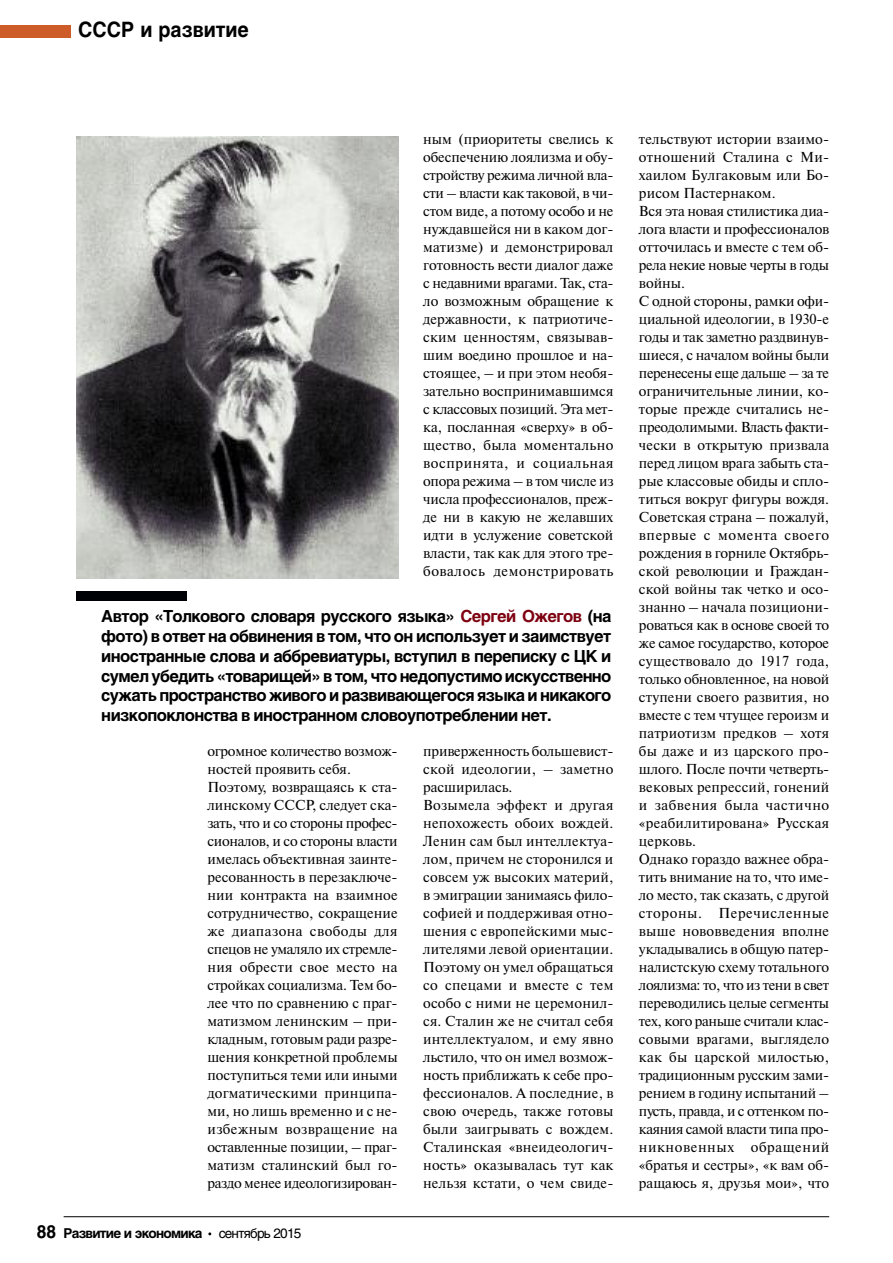
<style>
.page{position:relative;width:893px;height:1263px;background:#fff}
.page>*{position:absolute;margin:0;border:0;box-sizing:border-box;transform-origin:0 0}
.t1{font:700 21px "Helios";color:#000;scale:.93 1}
.t2{font:700 16.5px/19.8px "Helios";letter-spacing:-.035em;color:#000;text-align:justify}
.t3{font:14.4px/18px "Newton C";color:#000}
.t4{font:700 13.5px "Helios";letter-spacing:-.055em;color:#000}
.s1{color:#7d0010}
.s2{font-size:18px}
.s3{font-weight:400}
</style>
<div class="page">
<hr style="left:64px;top:1216px;width:765px;height:1px;background:#000">
<div style="left:0;top:26px;width:70px;height:12px;background:#ce5c28"></div>
<img style="left:77px;top:136px;width:322px;height:443px">
<div style="left:76px;top:591px;width:111px;height:10px;background:#000107"></div>
<h1 class="t1" style="left:78px;top:22px;width:185px">СССР и развитие</h1>
<p class="t3" style="left:423px;top:130px;width:192px;text-align:justify">ным (приоритеты свелись к обеспечению лоялизма и обу&shy;стройству режима личной вла&shy;сти – власти как таковой, в чи&shy;стом виде, а потому особо и не нуждавшейся ни в каком дог&shy;матизме) и демонстрировал готовность вести диалог даже с недавними врагами. Так, ста&shy;ло возможным обращение к державности, к патриотиче&shy;ским ценностям, связывав&shy;шим воедино прошлое и на&shy;стоящее, – и при этом необя&shy;зательно воспринимавшимся с классовых позиций. Эта мет&shy;ка, посланная «сверху» в об&shy;щество, была моментально воспринята, и социальная опора режима – в том числе из числа профессионалов, преж&shy;де ни в какую не желавших идти в услужение советской власти, так как для этого тре&shy;бовалось демонстрировать</p>
<p class="t2" style="left:101px;top:608px;width:512px">Автор «Толкового словаря русского языка» <span class="s1">Сергей Ожегов</span> (на фото) в ответ на обвинения в том, что он использует и заимствует иностранные слова и аббревиатуры, вступил в переписку с ЦК и сумел убедить «товарищей» в том, что недопустимо искусственно сужать пространство живого и развивающегося языка и никакого низкопоклонства в иностранном словоупотреблении нет.</p>
<p class="t3" style="left:207px;top:742px;width:192px">огромное количество возмож&shy;ностей проявить себя.<br>Поэтому, возвращаясь к ста&shy;линскому СССР, следует ска&shy;зать, что и со стороны профес&shy;сионалов, и со стороны власти имелась объективная заинте&shy;ресованность в перезаключе&shy;нии контракта на взаимное сотрудничество, сокращение же диапазона свободы для спецов не умаляло их стремле&shy;ния обрести свое место на стройках социализма. Тем бо&shy;лее что по сравнению с праг&shy;матизмом ленинским – при&shy;кладным, готовым ради разре&shy;шения конкретной проблемы поступиться теми или иными догматическими принципа&shy;ми, но лишь временно и с не&shy;избежным возвращение на оставленные позиции, – праг&shy;матизм сталинский был го&shy;раздо менее идеологизирован-</p>
<p class="t4" style="left:37px;top:1228px;width:266px"><span class="s2">88</span> Развитие и экономика <span class="s3">сентябрь 2015</span></p>
<p class="t3" style="left:423px;top:742px;width:192px">приверженность большевист&shy;ской идеологии, – заметно расширилась.<br>Возымела эффект и другая непохожесть обоих вождей.<br>Ленин сам был интеллектуа&shy;лом, причем не сторонился и совсем уж высоких материй, в эмиграции занимаясь фило&shy;софией и поддерживая отно&shy;шения с европейскими мыс&shy;лителями левой ориентации.<br>Поэтому он умел обращаться со спецами и вместе с тем особо с ними не церемонил&shy;ся. Сталин же не считал себя интеллектуалом, и ему явно льстило, что он имел возмож&shy;ность приближать к себе про&shy;фессионалов. А последние, в свою очередь, также готовы были заигрывать с вождем.<br>Сталинская «внеидеологич&shy;ность» оказывалась тут как нельзя кстати, о чем свиде-</p>
<p class="t3" style="left:639px;top:130px;width:192px">тельствуют истории взаимо&shy;отношений Сталина с Ми&shy;хаилом Булгаковым или Бо&shy;рисом Пастернаком.<br>Вся эта новая стилистика диа&shy;лога власти и профессионалов отточилась и вместе с тем об&shy;рела некие новые черты в годы войны.<br>С одной стороны, рамки офи&shy;циальной идеологии, в 1930-е годы и так заметно раздвинув&shy;шиеся, с началом войны были перенесены еще дальше – за те ограничительные линии, ко&shy;торые прежде считались не&shy;преодолимыми. Власть факти&shy;чески в открытую призвала перед лицом врага забыть ста&shy;рые классовые обиды и спло&shy;титься вокруг фигуры вождя.<br>Советская страна – пожалуй, впервые с момента своего рождения в горниле Октябрь&shy;ской революции и Граждан&shy;ской войны так четко и осо&shy;знанно – начала позициони&shy;роваться как в основе своей то же самое государство, которое существовало до 1917 года, только обновленное, на новой ступени своего развития, но вместе с тем чтущее героизм и патриотизм предков – хотя бы даже и из царского про&shy;шлого. После почти четверть&shy;вековых репрессий, гонений и забвения была частично «реабилитирована» Русская церковь.<br>Однако гораздо важнее обра&shy;тить внимание на то, что име&shy;ло место, так сказать, с другой стороны. Перечисленные выше нововведения вполне укладывались в общую патер&shy;налистскую схему тотального лоялизма: то, что из тени в свет переводились целые сегменты тех, кого раньше считали клас&shy;совыми врагами, выглядело как бы царской милостью, традиционным русским зами&shy;рением в годину испытаний – пусть, правда, и с оттенком по&shy;каяния самой власти типа про&shy;никновенных обращений «братья и сестры», «к вам об&shy;ращаюсь я, друзья мои», что</p>
</div>
